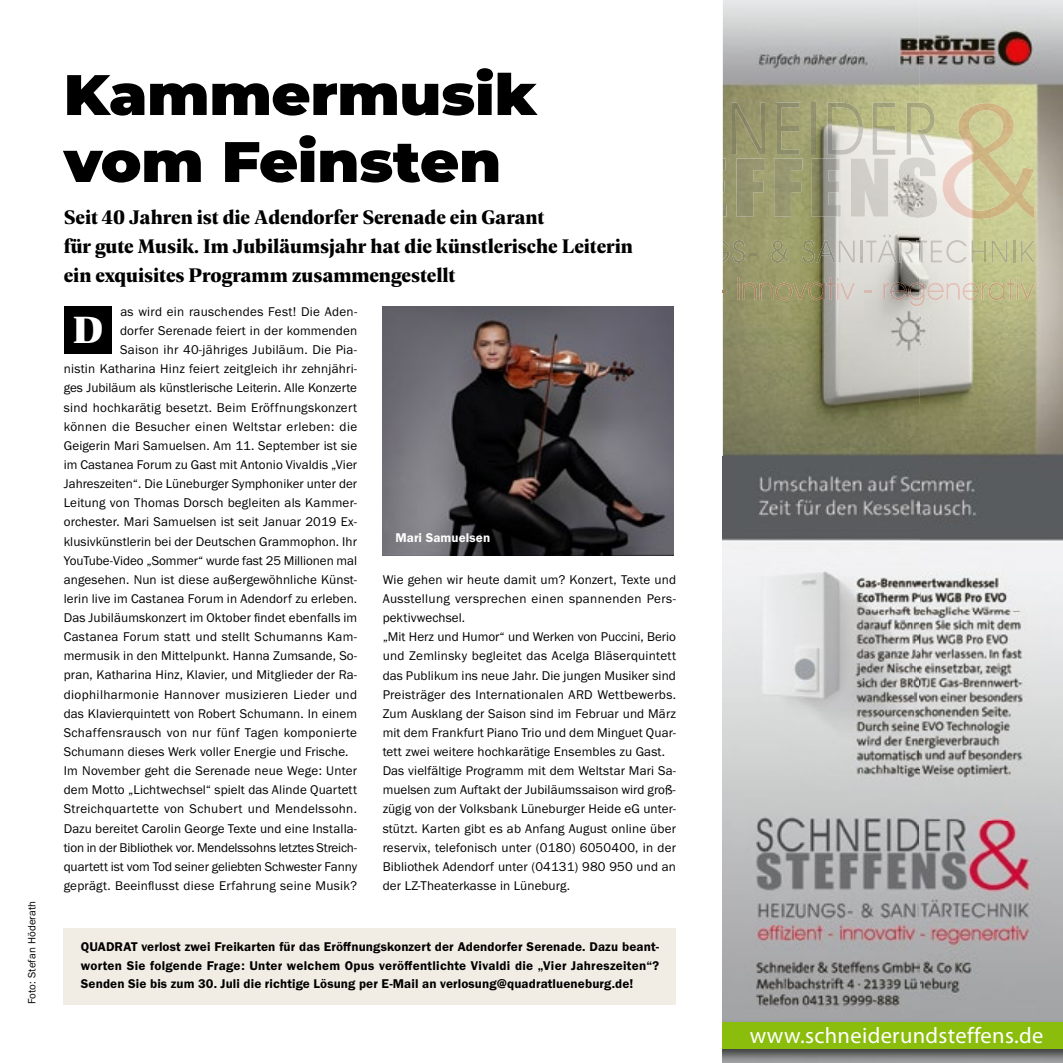
<style>
.page{position:relative;width:1063px;height:1063px;background:#fff}
.page>*{position:absolute;margin:0;border:0;box-sizing:border-box;transform-origin:0 0}
.t1{font:900 57px/67.1px "Montserrat";letter-spacing:-.005em;color:#000;scale:1.05 1}
.t2{font:900 40.5px "Geller Headline";color:#fff}
.t3{font:22.5px "Myriad Pro";letter-spacing:.015em;color:#fff}
.t4{font:700 21px/28.7px "Geller Headline";color:#000}
.t5{font:13.2px/19.2px "Franklin Gothic URW Boo";letter-spacing:.01em;color:#000}
.t6{font:13.2px/18.3px "Franklin Gothic URW Dem";letter-spacing:.01em;color:#000;text-align:justify}
.t7{font:13.2px "Franklin Gothic URW Boo";letter-spacing:.03em;color:#000}
.t8{font:13.2px "Franklin Gothic URW Boo";letter-spacing:-.01em;color:#000}
.t9{font:13.2px "Franklin Gothic URW Dem";letter-spacing:.01em;color:#fff}
.t10{font:10.95px "Franklin Gothic URW Boo";letter-spacing:.005em;color:#000}
</style>
<div class="page">
<div style="left:64px;top:928px;width:612px;height:77px;background:#f1ece4"></div>
<div style="left:64px;top:306px;width:48px;height:48px;background:#000"></div>
<img style="left:383px;top:306px;width:291px;height:249px">
<img style="left:723px;top:0;width:340px;height:1063px">
<div style="left:723px;top:1022px;width:340px;height:27px;background:#8bbd0d"></div>
<img style="left:943px;top:103px;width:92px;height:116px">
<img style="left:723px;top:159px;width:3px;height:58px">
<img style="left:737px;top:159px;width:28px;height:58px">
<img style="left:774px;top:159px;width:28px;height:58px">
<img style="left:812px;top:159px;width:29px;height:58px">
<img style="left:851px;top:159px;width:37px;height:58px">
<img style="left:899px;top:157px;width:38px;height:61px">
<img style="left:732px;top:103px;width:33px;height:52px">
<img style="left:777px;top:103px;width:23px;height:52px">
<img style="left:812px;top:103px;width:4px;height:52px">
<img style="left:828px;top:103px;width:35px;height:52px">
<img style="left:873px;top:103px;width:22px;height:52px">
<img style="left:907px;top:103px;width:28px;height:52px">
<img style="left:723px;top:241px;width:7px;height:21px">
<img style="left:733px;top:240px;width:12px;height:23px">
<svg style="left:749px;top:253px;width:7px;height:2px"></svg>
<img style="left:803px;top:240px;width:33px;height:23px">
<img style="left:839px;top:240px;width:16px;height:23px">
<img style="left:860px;top:240px;width:2px;height:23px">
<img style="left:866px;top:240px;width:11px;height:23px">
<img style="left:878px;top:235px;width:19px;height:28px">
<img style="left:900px;top:240px;width:13px;height:23px">
<img style="left:916px;top:240px;width:11px;height:23px">
<img style="left:931px;top:240px;width:11px;height:23px">
<img style="left:946px;top:240px;width:21px;height:23px">
<img style="left:972px;top:240px;width:14px;height:23px">
<img style="left:991px;top:240px;width:17px;height:23px">
<img style="left:1013px;top:240px;width:2px;height:23px">
<img style="left:1021px;top:240px;width:14px;height:23px">
<img style="left:737px;top:278px;width:2px;height:22px">
<img style="left:743px;top:283px;width:13px;height:17px">
<img style="left:760px;top:283px;width:13px;height:17px">
<img style="left:776px;top:283px;width:49px;height:17px">
<img style="left:827px;top:278px;width:8px;height:22px">
<img style="left:837px;top:278px;width:2px;height:22px">
<img style="left:840px;top:283px;width:15px;height:17px">
<svg style="left:865px;top:290px;width:7px;height:2px"></svg>
<img style="left:883px;top:283px;width:24px;height:17px">
<img style="left:908px;top:283px;width:17px;height:23px">
<img style="left:927px;top:283px;width:17px;height:17px">
<img style="left:946px;top:283px;width:14px;height:17px">
<img style="left:962px;top:283px;width:17px;height:17px">
<img style="left:982px;top:283px;width:23px;height:17px">
<img style="left:1007px;top:278px;width:12px;height:22px">
<img style="left:1020px;top:283px;width:15px;height:17px">
<img style="left:771px;top:240px;width:17px;height:23px">
<p class="t10" style="left:25px;top:1004px;width:105px;rotate:-90deg">Foto: Stefan Höderath</p>
<h1 class="t1" style="left:64px;top:58px;width:453px">Kammermusik vom Feinsten</h1>
<h3 class="t4" style="left:64px;top:202px;width:571px">Seit 40 Jahren ist die Adendorfer Serenade ein Garant<br>für gute Musik. Im Jubiläumsjahr hat die künstlerische Leiterin ein exquisites Programm zusammengestellt</h3>
<h2 class="t2" style="left:73px;top:300px;width:31px">D</h2>
<p class="t5" style="left:120px;top:302px;width:238px">as wird ein rauschendes Fest! Die Aden-</p>
<p class="t5" style="left:120px;top:321px;width:239px">dorfer Serenade feiert in der kommenden</p>
<p class="t5" style="left:120px;top:340px;width:238px">Saison ihr 40-jähriges Jubiläum. Die Pia-</p>
<p class="t5" style="left:64px;top:359px;width:295px">nistin Katharina Hinz feiert zeitgleich ihr zehnjähri-</p>
<p class="t5" style="left:64px;top:378px;width:295px">ges Jubiläum als künstlerische Leiterin. Alle Konzerte</p>
<p class="t5" style="left:64px;top:397px;width:295px">sind hochkarätig besetzt. Beim Eröffnungskonzert</p>
<p class="t7" style="left:64px;top:418px;width:295px">können die Besucher einen Weltstar erleben: die</p>
<p class="t5" style="left:64px;top:436px;width:295px">Geigerin Mari Samuelsen. Am 11. September ist sie</p>
<p class="t5" style="left:64px;top:455px;width:295px">im Castanea Forum zu Gast mit Antonio Vivaldis „Vier</p>
<p class="t5" style="left:64px;top:474px;width:295px">Jahreszeiten“. Die Lüneburger Symphoniker unter der</p>
<p class="t5" style="left:64px;top:493px;width:295px">Leitung von Thomas Dorsch begleiten als Kammer-</p>
<p class="t5" style="left:64px;top:512px;width:295px">orchester. Mari Samuelsen ist seit Januar 2019 Ex-</p>
<p class="t5" style="left:64px;top:531px;width:295px">klusivkünstlerin bei der Deutschen Grammophon. Ihr</p>
<p class="t5" style="left:64px;top:550px;width:295px">YouTube-Video „Sommer“ wurde fast 25 Millionen mal</p>
<p class="t5" style="left:64px;top:570px;width:295px">angesehen. Nun ist diese außergewöhnliche Künst-</p>
<p class="t5" style="left:64px;top:589px;width:295px">lerin live im Castanea Forum in Adendorf zu erleben.</p>
<p class="t5" style="left:64px;top:608px;width:295px">Das Jubiläumskonzert im Oktober findet ebenfalls im</p>
<p class="t5" style="left:64px;top:627px;width:295px">Castanea Forum statt und stellt Schumanns Kam-</p>
<p class="t5" style="left:64px;top:646px;width:295px">mermusik in den Mittelpunkt. Hanna Zumsande, So-</p>
<p class="t5" style="left:64px;top:665px;width:295px">pran, Katharina Hinz, Klavier, und Mitglieder der Ra-</p>
<p class="t7" style="left:64px;top:686px;width:295px">diophilharmonie Hannover musizieren Lieder und</p>
<p class="t5" style="left:64px;top:704px;width:295px">das Klavierquintett von Robert Schumann. In einem</p>
<p class="t5" style="left:64px;top:723px;width:295px">Schaffensrausch von nur fünf Tagen komponierte</p>
<p class="t5" style="left:64px;top:742px;width:286px">Schumann dieses Werk voller Energie und Frische.</p>
<p class="t5" style="left:64px;top:761px;width:295px">Im November geht die Serenade neue Wege: Unter</p>
<p class="t5" style="left:64px;top:780px;width:295px">dem Motto „Lichtwechsel“ spielt das Alinde Quartett</p>
<p class="t7" style="left:64px;top:801px;width:295px">Streichquartette von Schubert und Mendelssohn.</p>
<p class="t5" style="left:64px;top:818px;width:295px">Dazu bereitet Carolin George Texte und eine Installa-</p>
<p class="t8" style="left:64px;top:839px;width:295px">tion in der Bibliothek vor. Mendelssohns letztes Streich-</p>
<p class="t5" style="left:64px;top:857px;width:295px">quartett ist vom Tod seiner geliebten Schwester Fanny</p>
<p class="t5" style="left:64px;top:876px;width:295px">geprägt. Beeinflusst diese Erfahrung seine Musik?</p>
<p class="t9" style="left:395px;top:530px;width:96px">Mari Samuelsen</p>
<p class="t5" style="left:383px;top:570px;width:295px">Wie gehen wir heute damit um? Konzert, Texte und Ausstellung versprechen einen spannenden Pers&shy;pektivwechsel.<br>„Mit Herz und Humor“ und Werken von Puccini, Berio und Zemlinsky begleitet das Acelga Bläserquintett das Publikum ins neue Jahr. Die jungen Musiker sind Preisträger des Internationalen ARD Wettbewerbs.<br>Zum Ausklang der Saison sind im Februar und März mit dem Frankfurt Piano Trio und dem Minguet Quar&shy;tett zwei weitere hochkarätige Ensembles zu Gast.<br>Das vielfältige Programm mit dem Weltstar Mari Sa&shy;muelsen zum Auftakt der Jubiläumssaison wird groß&shy;zügig von der Volksbank Lüneburger Heide eG unter&shy;stützt. Karten gibt es ab Anfang August online über reservix, telefonisch unter (0180) 6050400, in der Bibliothek Adendorf unter (04131) 980 950 und an der LZ-Theaterkasse in Lüneburg.</p>
<p class="t6" style="left:81px;top:938px;width:580px">QUADRAT verlost zwei Freikarten für das Eröffnungskonzert der Adendorfer Serenade. Dazu beant&shy;worten Sie folgende Frage: Unter welchem Opus veröffentlichte Vivaldi die „Vier Jahreszeiten“?<br>Senden Sie bis zum 30. Juli die richtige Lösung per E-Mail an verlosung@quadratlueneburg.de!</p>
<h3 class="t3" style="left:750px;top:1021px;width:295px">www.schneiderundsteffens.de</h3>
</div>
